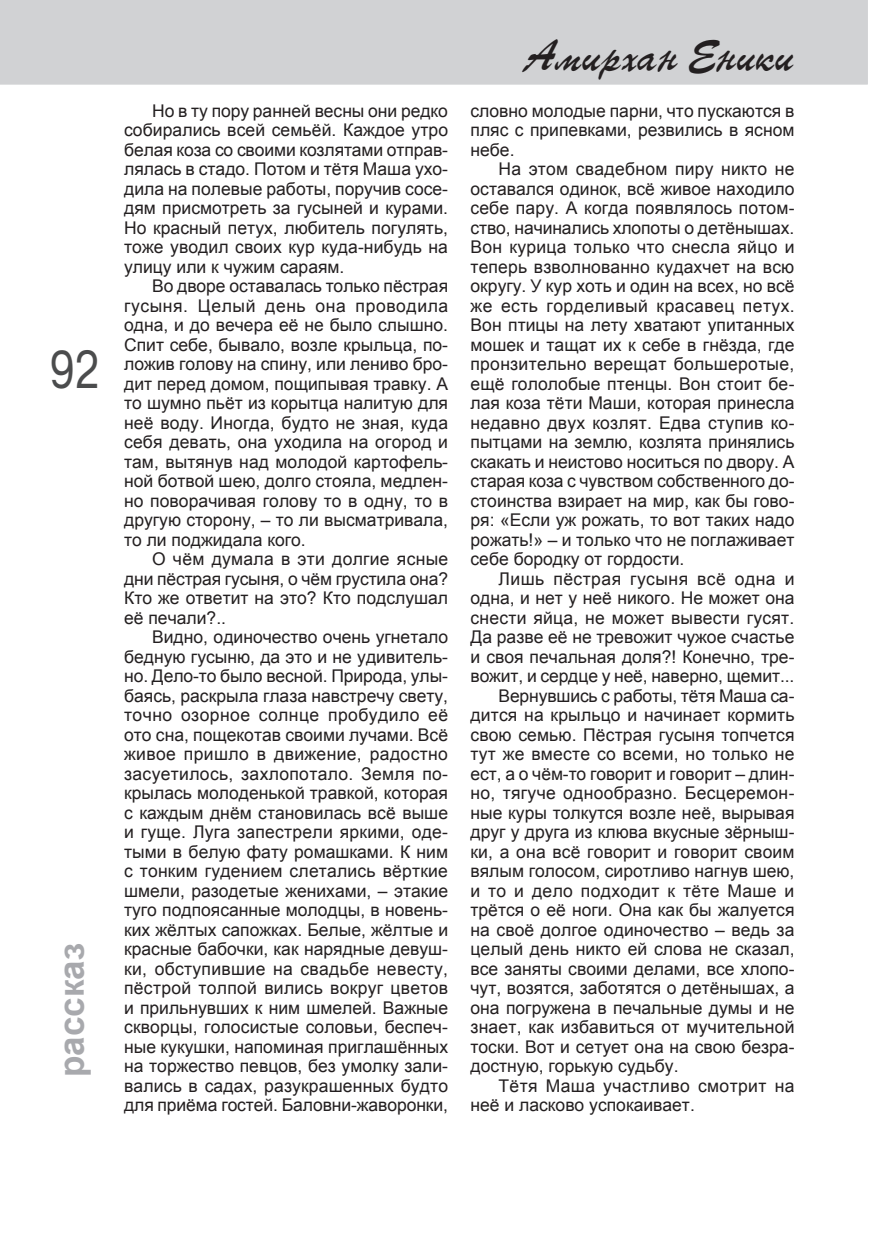
<style>
.page{position:relative;width:869px;height:1241px;background:#fff}
.page>*{position:absolute;margin:0;border:0;box-sizing:border-box;transform-origin:0 0}
.t1{font:49px "TT Arial";color:#4b4c4d;scale:.8 1}
.t2{font:42px "TT Parsec";color:#231f20}
.t3{font:700 35px "Arial";color:#a8a9ad}
.t4{font:17.5px/19.4px "Arial";color:#231f20;text-align:justify}
.t5{font:17.5px "Arial";letter-spacing:.02em;color:#231f20}
.t6{font:17.5px "Arial";letter-spacing:.025em;color:#231f20}
</style>
<div class="page">
<div style="left:0;top:0;width:867px;height:84px;background:#d1d2d4"></div>
<h1 class="t1" style="left:50px;top:342px;width:63px">92</h1>
<h3 class="t3" style="left:52px;top:1076px;width:136px;rotate:-90deg">рассказ</h3>
<p class="t4" style="left:124px;top:101px;width:325px;text-indent:28px">Но в ту пору ранней весны они редко собирались всей семьёй. Каждое утро белая коза со своими козлятами отправ&shy;лялась в стадо. Потом и тётя Маша ухо&shy;дила на полевые работы, поручив сосе&shy;дям присмотреть за гусыней и курами.<br>Но красный петух, любитель погулять, тоже уводил своих кур куда-нибудь на улицу или к чужим сараям.</p>
<p class="t4" style="left:124px;top:276px;width:325px;text-indent:28px">Во дворе оставалась только пёстрая гусыня. Целый день она проводила одна, и до вечера её не было слышно.<br>Спит себе, бывало, возле крыльца, по&shy;ложив голову на спину, или лениво бро&shy;дит перед домом, пощипывая травку. А то шумно пьёт из корытца налитую для неё воду. Иногда, будто не зная, куда себя девать, она уходила на огород и там, вытянув над молодой картофель&shy;ной ботвой шею, долго стояла, медлен&shy;но поворачивая голову то в одну, то в другую сторону, – то ли высматривала, то ли поджидала кого.</p>
<p class="t4" style="left:124px;top:549px;width:325px;text-indent:28px">О чём думала в эти долгие ясные дни пёстрая гусыня, о чём грустила она?<br>Кто же ответит на это? Кто подслушал её печали?..</p>
<p class="t4" style="left:124px;top:627px;width:325px;text-indent:28px">Видно, одиночество очень угнетало бедную гусыню, да это и не удивитель&shy;но. Дело-то было весной. Природа, улы&shy;баясь, раскрыла глаза навстречу свету, точно озорное солнце пробудило её ото сна, пощекотав своими лучами. Всё живое пришло в движение, радостно засуетилось, захлопотало. Земля по&shy;крылась молоденькой травкой, которая с каждым днём становилась всё выше и гуще. Луга запестрели яркими, оде&shy;тыми в белую фату ромашками. К ним с тонким гудением слетались вёрткие шмели, разодетые женихами, – этакие туго подпоясанные молодцы, в новень&shy;ких жёлтых сапожках. Белые, жёлтые и красные бабочки, как нарядные девуш&shy;ки, обступившие на свадьбе невесту, пёстрой толпой вились вокруг цветов и прильнувших к ним шмелей. Важные скворцы, голосистые соловьи, беспеч&shy;ные кукушки, напоминая приглашённых на торжество певцов, без умолку зали&shy;вались в садах, разукрашенных будто для приёма гостей. Баловни-жаворонки,</p>
<h2 class="t2" style="left:525px;top:32px;width:270px">Амирхан Еники</h2>
<p class="t4" style="left:470px;top:101px;width:325px">словно молодые парни, что пускаются в пляс с припевками, резвились в ясном небе.</p>
<p class="t4" style="left:470px;top:160px;width:325px;text-indent:28px">На этом свадебном пиру никто не оставался одинок, всё живое находило себе пару. А когда появлялось потом&shy;ство, начинались хлопоты о детёнышах.<br>Вон курица только что снесла яйцо и теперь взволнованно кудахчет на всю округу. У кур хоть и один на всех, но всё же есть горделивый красавец петух.<br>Вон птицы на лету хватают упитанных мошек и тащат их к себе в гнёзда, где пронзительно верещат большеротые, ещё гололобые птенцы. Вон стоит бе&shy;лая коза тёти Маши, которая принесла недавно двух козлят. Едва ступив ко&shy;пытцами на землю, козлята принялись скакать и неистово носиться по двору. А старая коза с чувством собственного до&shy;стоинства взирает на мир, как бы гово&shy;ря: «Если уж рожать, то вот таких надо рожать!» – и только что не поглаживает себе бородку от гордости.</p>
<p class="t6" style="left:498px;top:569px;width:297px">Лишь пёстрая гусыня всё одна и</p>
<p class="t4" style="left:470px;top:588px;width:325px">одна, и нет у неё никого. Не может она</p>
<p class="t4" style="left:470px;top:608px;width:325px">снести яйца, не может вывести гусят.</p>
<p class="t4" style="left:470px;top:627px;width:325px">Да разве её не тревожит чужое счастье</p>
<p class="t4" style="left:470px;top:647px;width:325px">и своя печальная доля?! Конечно, тре-</p>
<p class="t4" style="left:470px;top:666px;width:325px">вожит, и сердце у неё, наверно, щемит...</p>
<p class="t4" style="left:498px;top:685px;width:297px">Вернувшись с работы, тётя Маша са-</p>
<p class="t4" style="left:470px;top:705px;width:325px">дится на крыльцо и начинает кормить</p>
<p class="t4" style="left:470px;top:724px;width:325px">свою семью. Пёстрая гусыня топчется</p>
<p class="t4" style="left:470px;top:744px;width:325px">тут же вместе со всеми, но только не</p>
<p class="t4" style="left:470px;top:763px;width:325px">ест, а о чём-то говорит и говорит – длин-</p>
<p class="t4" style="left:470px;top:783px;width:325px">но, тягуче однообразно. Бесцеремон-</p>
<p class="t4" style="left:470px;top:802px;width:325px">ные куры толкутся возле неё, вырывая</p>
<p class="t4" style="left:470px;top:822px;width:325px">друг у друга из клюва вкусные зёрныш-</p>
<p class="t4" style="left:470px;top:841px;width:325px">ки, а она всё говорит и говорит своим</p>
<p class="t4" style="left:470px;top:861px;width:325px">вялым голосом, сиротливо нагнув шею,</p>
<p class="t5" style="left:470px;top:880px;width:325px">и то и дело подходит к тёте Маше и</p>
<p class="t4" style="left:470px;top:900px;width:325px">трётся о её ноги. Она как бы жалуется</p>
<p class="t4" style="left:470px;top:919px;width:325px">на своё долгое одиночество – ведь за</p>
<p class="t4" style="left:470px;top:939px;width:325px">целый день никто ей слова не сказал,</p>
<p class="t4" style="left:470px;top:958px;width:325px">все заняты своими делами, все хлопо-</p>
<p class="t4" style="left:470px;top:978px;width:325px">чут, возятся, заботятся о детёнышах, а</p>
<p class="t4" style="left:470px;top:997px;width:325px">она погружена в печальные думы и не</p>
<p class="t4" style="left:470px;top:1017px;width:325px">знает, как избавиться от мучительной</p>
<p class="t4" style="left:470px;top:1036px;width:325px">тоски. Вот и сетует она на свою безра-</p>
<p class="t4" style="left:470px;top:1056px;width:209px">достную, горькую судьбу.</p>
<p class="t5" style="left:498px;top:1075px;width:297px">Тётя Маша участливо смотрит на</p>
<p class="t4" style="left:470px;top:1094px;width:226px">неё и ласково успокаивает.</p>
</div>
